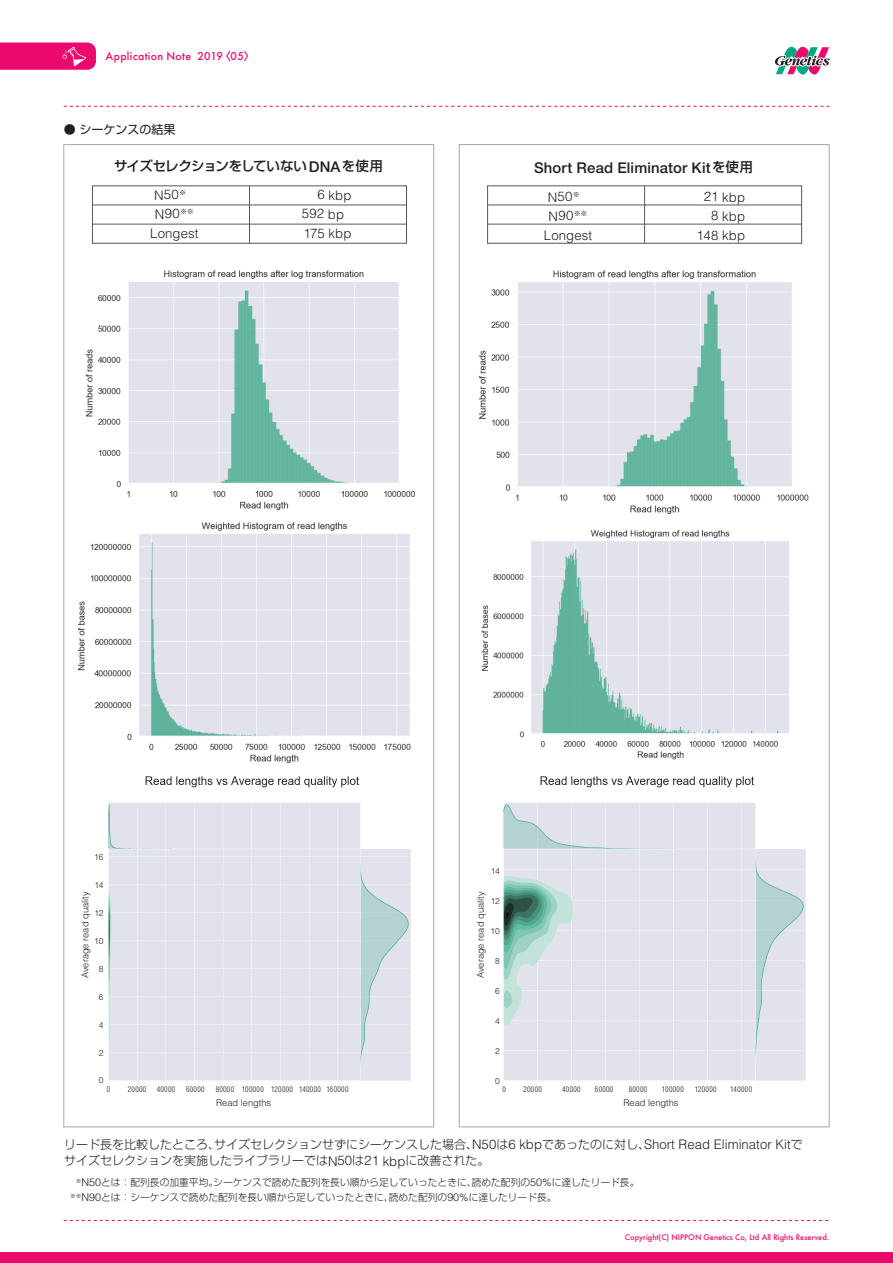
<style>
.page{position:relative;width:893px;height:1263px;background:#fff}
.page>*{position:absolute;margin:0;border:0;box-sizing:border-box;transform-origin:0 0}
.t1{font:500 14.85px "Helvetica Neue";letter-spacing:.01em;color:#231f20}
.t2{font:500 13.5px "Shin Go Pro";letter-spacing:-.045em;color:#231f20}
.t3{font:300 13.2px "Helvetica";letter-spacing:.005em;color:#231f20}
.t4{font:300 12px/16.5px "Shin Go Pro";color:#231f20}
.t5{font:12px "Shin Go Pro";color:#231f20}
.t6{font:500 10.5px "Futura";letter-spacing:.025em;color:#ec096d}
.t7{font:300 9.75px/15px "Shin Go Pro";color:#231f20}
.t8{font:300 9.3px "Helvetica";color:#231f20}
.t9{font:300 8.4px "Helvetica";letter-spacing:-.025em;color:#231f20}
.t10{font:300 condensed 7.65px "Helvetica";letter-spacing:.05em;color:#231f20}
.t11{font:500 7.5px "Futura";color:#ec096d}
.s1{font-family:"Shin Go Pro"}
.s2{font-family:"Helvetica Neue";font-size:14.85px}
.s3{font-family:"Shin Go Pro";font-size:13.5px}
.s4{font-family:"Helvetica";font-size:13.2px}
.s5{font-family:"Helvetica";font-size:10.8px}
</style>
<div class="page">
<svg style="left:64px;top:1220px;width:765px;height:1px"></svg>
<div style="left:0;top:1252px;width:893px;height:11px;background:#ec096d"></div>
<svg style="left:64px;top:106px;width:765px;height:1px"></svg>
<svg style="left:0;top:43px;width:96px;height:27px;background:#ec1674"></svg>
<svg style="left:775px;top:46px;width:55px;height:29px"></svg>
<img style="left:479px;top:270px;width:330px;height:244px">
<img style="left:85px;top:270px;width:330px;height:241px">
<img style="left:481px;top:530px;width:308px;height:230px">
<img style="left:77px;top:522px;width:334px;height:242px">
<img style="left:503px;top:776px;width:303px;height:305px">
<img style="left:109px;top:776px;width:302px;height:305px">
<div style="left:92px;top:185px;width:315px;height:59px;border:1px solid #57585a"></div>
<hr style="left:249px;top:186px;width:1px;height:57px;background:#57585a">
<hr style="left:92px;top:205px;width:314px;height:1px;background:#57585a">
<hr style="left:92px;top:224px;width:314px;height:1px;background:#57585a">
<div style="left:487px;top:185px;width:315px;height:59px;border:1px solid #57585a"></div>
<hr style="left:644px;top:186px;width:1px;height:57px;background:#57585a">
<hr style="left:488px;top:205px;width:314px;height:1px;background:#57585a">
<hr style="left:488px;top:224px;width:314px;height:1px;background:#57585a">
<p class="t6" style="left:106px;top:49px;width:150px">Application Note 2019<span class="s1">〈</span>05<span class="s1">〉</span></p>
<p class="t5" style="left:64px;top:119px;width:113px">● シーケンスの結果</p>
<h2 class="t2" style="left:114px;top:155px;width:270px">サイズセレクションをしていない<span class="s2">DNA</span>を使用</h2>
<h3 class="t3" style="left:154px;top:186px;width:34px">N50<sup>※</sup></h3>
<h3 class="t3" style="left:318px;top:187px;width:35px">6 kbp</h3>
<h3 class="t3" style="left:155px;top:206px;width:41px">N90<sup>※※</sup></h3>
<h3 class="t3" style="left:302px;top:206px;width:44px">592 bp</h3>
<h3 class="t3" style="left:150px;top:225px;width:50px">Longest</h3>
<h3 class="t3" style="left:304px;top:225px;width:49px">175 kbp</h3>
<h1 class="t1" style="left:534px;top:158px;width:220px">Short Read Eliminator Kit<span class="s3">を使用</span></h1>
<h3 class="t3" style="left:548px;top:188px;width:34px">N50<sup>※</sup></h3>
<h3 class="t3" style="left:704px;top:189px;width:43px">21 kbp</h3>
<h3 class="t3" style="left:548px;top:208px;width:41px">N90<sup>※※</sup></h3>
<h3 class="t3" style="left:711px;top:208px;width:35px">8 kbp</h3>
<h3 class="t3" style="left:544px;top:227px;width:50px">Longest</h3>
<h3 class="t3" style="left:697px;top:227px;width:50px">148 kbp</h3>
<p class="t9" style="left:94px;top:852px;width:11px">16</p>
<p class="t9" style="left:94px;top:880px;width:11px">14</p>
<p class="t9" style="left:94px;top:908px;width:11px">12</p>
<p class="t9" style="left:94px;top:936px;width:11px">10</p>
<p class="t9" style="left:99px;top:964px;width:6px">8</p>
<p class="t9" style="left:99px;top:991px;width:6px">6</p>
<p class="t9" style="left:99px;top:1019px;width:6px">4</p>
<p class="t9" style="left:99px;top:1047px;width:6px">2</p>
<p class="t9" style="left:99px;top:1075px;width:6px">0</p>
<p class="t9" style="left:491px;top:866px;width:11px">14</p>
<p class="t9" style="left:491px;top:896px;width:11px">12</p>
<p class="t9" style="left:491px;top:926px;width:11px">10</p>
<p class="t9" style="left:495px;top:956px;width:6px">8</p>
<p class="t9" style="left:495px;top:986px;width:6px">6</p>
<p class="t9" style="left:495px;top:1016px;width:6px">4</p>
<p class="t9" style="left:495px;top:1046px;width:6px">2</p>
<p class="t9" style="left:495px;top:1076px;width:6px">0</p>
<p class="t8" style="left:79px;top:978px;width:88px;rotate:-90deg">Average read quality</p>
<p class="t8" style="left:475px;top:978px;width:88px;rotate:-90deg">Average read quality</p>
<p class="t10" style="left:107px;top:1084px;width:5px">0</p>
<p class="t10" style="left:128px;top:1084px;width:20px">20000</p>
<p class="t10" style="left:157px;top:1084px;width:20px">40000</p>
<p class="t10" style="left:186px;top:1084px;width:20px">60000</p>
<p class="t10" style="left:216px;top:1084px;width:134px">80000 100000 120000 140000 160000</p>
<p class="t10" style="left:502px;top:1084px;width:5px">0</p>
<p class="t10" style="left:523px;top:1084px;width:20px">20000</p>
<p class="t10" style="left:562px;top:1084px;width:20px">40000</p>
<p class="t10" style="left:595px;top:1084px;width:20px">60000</p>
<p class="t10" style="left:629px;top:1084px;width:20px">80000</p>
<p class="t10" style="left:662px;top:1084px;width:23px">100000</p>
<p class="t10" style="left:695px;top:1084px;width:23px">120000</p>
<p class="t10" style="left:730px;top:1084px;width:23px">140000</p>
<p class="t8" style="left:216px;top:1097px;width:57px">Read lengths</p>
<p class="t8" style="left:623px;top:1097px;width:57px">Read lengths</p>
<p class="t4" style="left:64px;top:1134px;width:740px">リード長を比較したところ、サイズセレクションせずにシーケンスした場合、<span class="s4">N50</span>は<span class="s4">6 kbp</span>であったのに対し、<span class="s4">Short Read Eliminator Kit</span>でサイズセレクションを実施したライブラリーでは<span class="s4">N50</span>は<span class="s4">21 kbp</span>に改善された。</p>
<p class="t7" style="left:70px;top:1173px;width:571px"><sup>　※</sup><span class="s5">N50</span>とは：配列長の加重平均。シーケンスで読めた配列を長い順から足していったときに、読めた配列の<span class="s5">50%</span>に達したリード長。<sup>※※</sup><span class="s5">N90</span>とは：シーケンスで読めた配列を長い順から足していったときに、読めた配列の<span class="s5">90%</span>に達したリード長。</p>
<p class="t11" style="left:625px;top:1232px;width:206px">Copyright(C) NIPPON Genetics Co, Ltd All Rights Reserved.</p>
</div>
